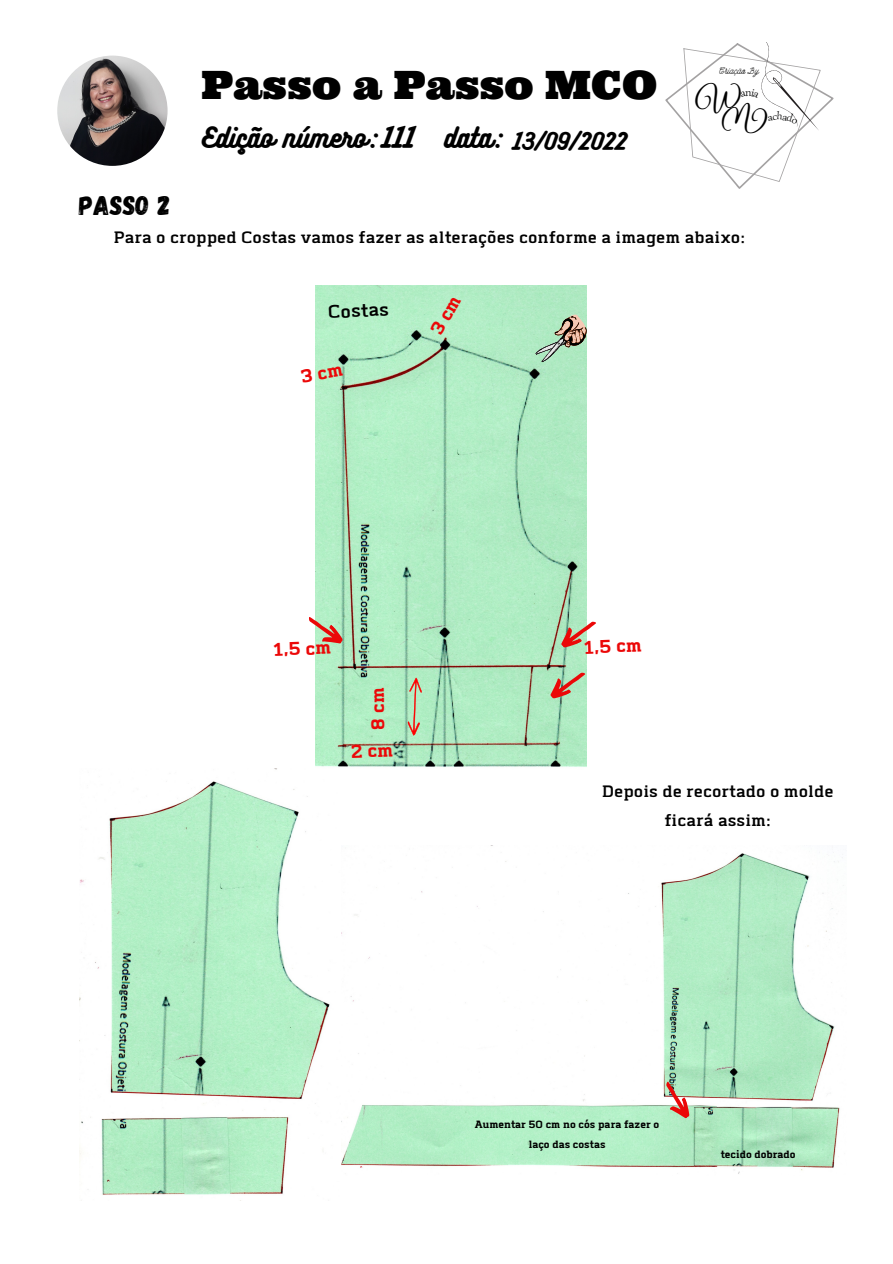
<style>
.page{position:relative;width:893px;height:1264px;background:#fff}
.page>*{position:absolute;margin:0;border:0;box-sizing:border-box;transform-origin:0 0}
.t1{font:39px "Ultra";color:#000}
.t2{font:27px "Gagalin";color:#000}
.t3{font:25.05px "Bukhari Script";color:#000}
.t4{font:700 23.4px "Abula";color:#eb0808}
.t5{font:23.25px "Abula";color:#000}
.t6{font:21px/29.2px "Abula";color:#000;text-align:center}
.t7{font:700 13.35px/20.1px "Abula";color:#000;text-align:center}
.t8{font:9.45px "Badhorse Script";color:#000}
.s1{font-size:25.35px}
.s2{font-size:21px}
</style>
<div class="page">
<img style="left:57px;top:56px;width:110px;height:110px;border-radius:50%">
<img style="left:79px;top:768px;width:251px;height:427px">
<img style="left:341px;top:845px;width:503px;height:329px">
<img style="left:315px;top:285px;width:271px;height:484px">
<svg style="left:530px;top:311px;width:57px;height:58px"></svg>
<svg style="left:407px;top:677px;width:15px;height:58px"></svg>
<svg style="left:544px;top:664px;width:43px;height:38px"></svg>
<svg style="left:555px;top:613px;width:41px;height:38px"></svg>
<svg style="left:309px;top:610px;width:37px;height:41px"></svg>
<svg style="left:658px;top:1077px;width:35px;height:46px"></svg>
<svg style="left:665px;top:42px;width:168px;height:147px"></svg>
<svg style="left:430px;top:295px;width:31px;height:40px"></svg>
<svg style="left:315px;top:366px;width:28px;height:16px"></svg>
<svg style="left:371px;top:688px;width:13px;height:41px"></svg>
<svg style="left:352px;top:744px;width:41px;height:13px"></svg>
<p class="t2" style="left:79px;top:188px;width:93px">PASSO 2</p>
<h1 class="t1" style="left:201px;top:60px;width:457px">Passo a Passo MCO</h1>
<p class="t3" style="left:202px;top:121px;width:426px">Edição número: <span class="s1">111</span> data: <span class="s2">13/09/2022</span></p>
<p class="t8" style="left:717px;top:64px;width:42px">Criação By</p>
<p class="t6" style="left:113px;top:223px;width:633px">Para o cropped Costas vamos fazer as alterações conforme a imagem abaixo:</p>
<p class="t5" style="left:327px;top:301px;width:63px;rotate:-3deg">Costas</p>
<p class="t4" style="left:272px;top:632px;width:60px;rotate:-2deg">1,5 cm</p>
<p class="t4" style="left:583px;top:630px;width:60px;rotate:-2deg">1,5 cm</p>
<p class="t6" style="left:601px;top:777px;width:233px">Depois de recortado o molde ficará assim:</p>
<p class="t7" style="left:475px;top:1112px;width:186px">Aumentar 50 cm no cós para fazer o laço das costas</p>
<p class="t7" style="left:720px;top:1142px;width:76px">tecido dobrado</p>
</div>
